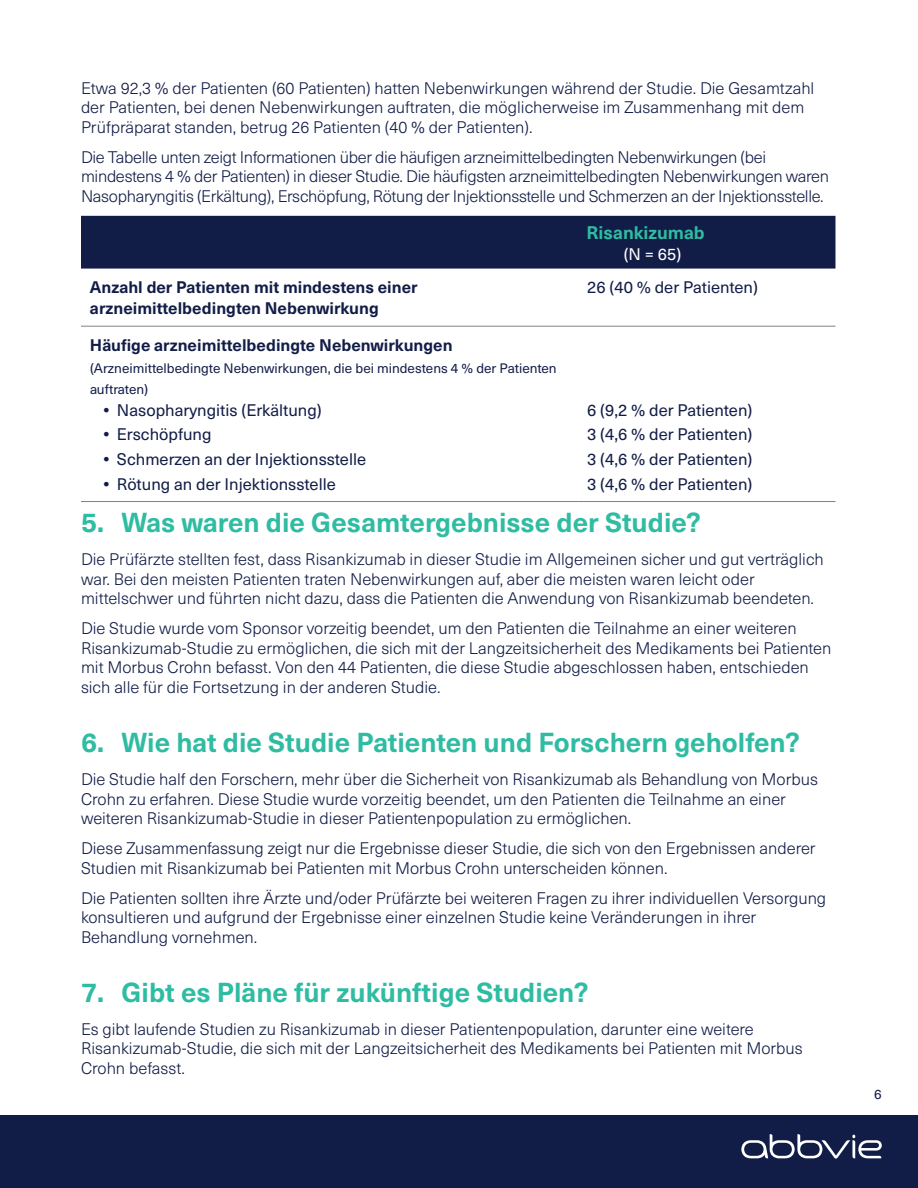
<style>
.page{position:relative;width:918px;height:1188px;background:#fff}
.page>*{position:absolute;margin:0;border:0;box-sizing:border-box;transform-origin:0 0}
.t1{font:700 27px "Neue Haas Unica Pro";color:#2ebca2}
.t2{font:700 18px "Neue Haas Unica Pro";color:#2ebca2}
.t3{font:300 16.5px/19.5px "Neue Haas Unica Pro";color:#121d47}
.t4{font:300 16.5px/19.5px "Neue Haas Unica Pro";letter-spacing:-.02em;color:#121d47}
.t5{font:16.5px "Neue Haas Unica Pro";color:#121d47}
.t6{font:700 16.5px/21px "Neue Haas Unica Pro";color:#121d47}
.t7{font:16.5px "Neue Haas Unica Pro";color:#fff}
.t8{font:13.5px/21px "Neue Haas Unica Pro";color:#121d47}
.s1{font-weight:700}
</style>
<div class="page">
<div style="left:0;top:1115px;width:918px;height:73px;background:#121d47"></div>
<div style="left:81px;top:216px;width:755px;height:53px;background:#121d47"></div>
<hr style="left:81px;top:326px;width:497px;height:1px;background:#808285">
<hr style="left:578px;top:326px;width:258px;height:1px;background:#808285">
<hr style="left:81px;top:501px;width:497px;height:1px;background:#808285">
<hr style="left:578px;top:501px;width:258px;height:1px;background:#808285">
<svg style="left:741px;top:1134px;width:141px;height:25px"></svg>
<p class="t3" style="left:81px;top:78px;width:735px">Etwa 92,3 % der Patienten (60 Patienten) hatten Nebenwirkungen während der Studie. Die Gesamtzahl der Patienten, bei denen Nebenwirkungen auftraten, die möglicherweise im Zusammenhang mit dem<br>Prüfpräparat standen, betrug 26 Patienten (40 % der Patienten).</p>
<p class="t4" style="left:81px;top:147px;width:750px">Die Tabelle unten zeigt Informationen über die häufigen arzneimittelbedingten Nebenwirkungen (bei mindestens 4 % der Patienten) in dieser Studie. Die häufigsten arzneimittelbedingten Nebenwirkungen waren<br>Nasopharyngitis (Erkältung), Erschöpfung, Rötung der Injektionsstelle und Schmerzen an der Injektionsstelle.</p>
<p class="t2" style="left:587px;top:221px;width:120px">Risankizumab</p>
<p class="t7" style="left:624px;top:244px;width:59px">(N = 65)</p>
<p class="t6" style="left:90px;top:277px;width:329px">Anzahl der Patienten mit mindestens einer arzneimittelbedingten Nebenwirkung</p>
<p class="t5" style="left:587px;top:277px;width:172px">26 (40 % der Patienten)</p>
<p class="t6" style="left:90px;top:335px;width:364px">Häufige arzneimittelbedingte Nebenwirkungen</p>
<p class="t8" style="left:90px;top:358px;width:468px">(Arzneimittelbedingte Nebenwirkungen, die bei mindestens 4 % der Patienten auftraten)</p>
<p class="t5" style="left:104px;top:400px;width:220px"><span class="s1">•</span> Nasopharyngitis (Erkältung)</p>
<p class="t5" style="left:587px;top:400px;width:167px">6 (9,2 % der Patienten)</p>
<p class="t5" style="left:104px;top:425px;width:110px"><span class="s1">•</span> Erschöpfung</p>
<p class="t5" style="left:587px;top:425px;width:167px">3 (4,6 % der Patienten)</p>
<p class="t5" style="left:104px;top:449px;width:264px"><span class="s1">•</span> Schmerzen an der Injektionsstelle</p>
<p class="t5" style="left:587px;top:449px;width:167px">3 (4,6 % der Patienten)</p>
<p class="t5" style="left:104px;top:474px;width:234px"><span class="s1">•</span> Rötung an der Injektionsstelle</p>
<p class="t5" style="left:587px;top:474px;width:167px">3 (4,6 % der Patienten)</p>
<h1 class="t1" style="left:81px;top:506px;width:621px">5. Was waren die Gesamtergebnisse der Studie?</h1>
<p class="t3" style="left:81px;top:550px;width:744px">Die Prüfärzte stellten fest, dass Risankizumab in dieser Studie im Allgemeinen sicher und gut verträglich war. Bei den meisten Patienten traten Nebenwirkungen auf, aber die meisten waren leicht oder mittelschwer und führten nicht dazu, dass die Patienten die Anwendung von Risankizumab beendeten.</p>
<p class="t3" style="left:81px;top:619px;width:752px">Die Studie wurde vom Sponsor vorzeitig beendet, um den Patienten die Teilnahme an einer weiteren Risankizumab-Studie zu ermöglichen, die sich mit der Langzeitsicherheit des Medikaments bei Patienten mit Morbus Crohn befasst. Von den 44 Patienten, die diese Studie abgeschlossen haben, entschieden sich alle für die Fortsetzung in der anderen Studie.</p>
<h1 class="t1" style="left:81px;top:726px;width:721px">6. Wie hat die Studie Patienten und Forschern geholfen?</h1>
<p class="t3" style="left:81px;top:770px;width:738px">Die Studie half den Forschern, mehr über die Sicherheit von Risankizumab als Behandlung von Morbus<br>Crohn zu erfahren. Diese Studie wurde vorzeitig beendet, um den Patienten die Teilnahme an einer weiteren Risankizumab-Studie in dieser Patientenpopulation zu ermöglichen.</p>
<p class="t3" style="left:81px;top:839px;width:736px">Diese Zusammenfassung zeigt nur die Ergebnisse dieser Studie, die sich von den Ergebnissen anderer<br>Studien mit Risankizumab bei Patienten mit Morbus Crohn unterscheiden können.</p>
<p class="t3" style="left:81px;top:888px;width:747px">Die Patienten sollten ihre Ärzte und/oder Prüfärzte bei weiteren Fragen zu ihrer individuellen Versorgung konsultieren und aufgrund der Ergebnisse einer einzelnen Studie keine Veränderungen in ihrer<br>Behandlung vornehmen.</p>
<h1 class="t1" style="left:81px;top:976px;width:509px">7. Gibt es Pläne für zukünftige Studien?</h1>
<p class="t3" style="left:81px;top:1020px;width:723px">Es gibt laufende Studien zu Risankizumab in dieser Patientenpopulation, darunter eine weitere<br>Risankizumab-Studie, die sich mit der Langzeitsicherheit des Medikaments bei Patienten mit Morbus<br>Crohn befasst.</p>
<p class="t8" style="left:874px;top:1084px;width:9px">6</p>
</div>
